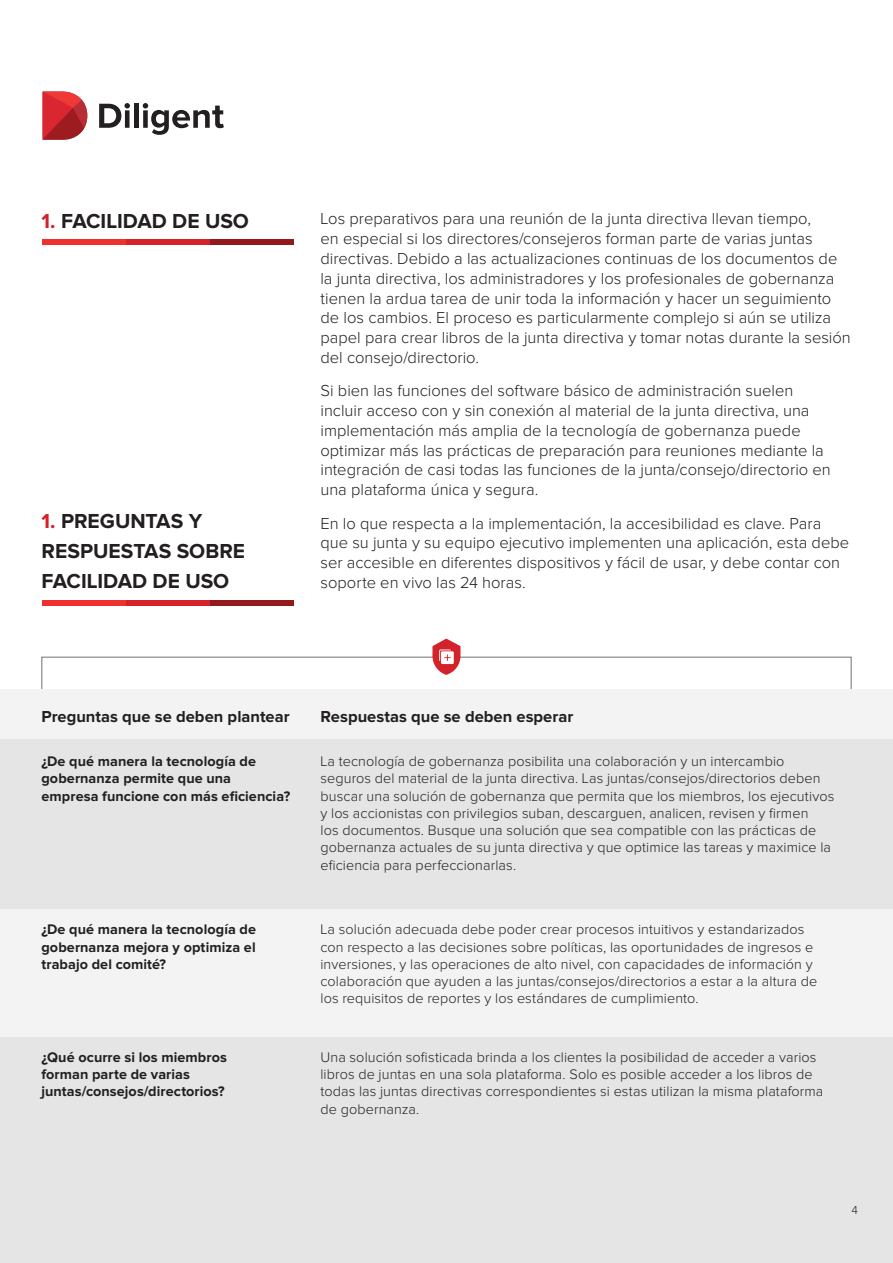
<style>
.page{position:relative;width:893px;height:1263px;background:#fff}
.page>*{position:absolute;margin:0;border:0;box-sizing:border-box;transform-origin:0 0}
.Header_CAPS{font:700 21px/30px "Proxima Nova";color:#231f20}
.Body_Text{font:300 16.5px/19.8px "Proxima Nova";color:#231f20}
.Body_Text-2{font:700 16.5px "Proxima Nova";color:#231f20}
.Body_Text-3{font:300 14.4px/17.2px "Proxima Nova";letter-spacing:.005em;color:#231f20}
.Body_Text-4{font:700 14.4px/17.2px "Proxima Nova";letter-spacing:.005em;color:#231f20}
.t1{font:300 12px "Proxima Nova";color:#231f20}
.s1{color:#d3222a}
</style>
<div class="page">
<svg style="left:99px;top:103px;width:31px;height:25px"></svg>
<div style="left:134px;top:104px;width:5px;height:24px;background:#231f20"></div>
<svg style="left:143px;top:103px;width:81px;height:32px"></svg>
<svg style="left:42px;top:91px;width:45px;height:49px"></svg>
<div style="left:42px;top:657px;width:809px;height:65px;border:1px solid #6f7377"></div>
<svg style="left:432px;top:639px;width:28px;height:36px"></svg>
<div style="left:0;top:739px;width:893px;height:170px;background:#e5e5e5"></div>
<div style="left:0;top:1037px;width:893px;height:226px;background:#e5e5e5"></div>
<div style="left:0;top:689px;width:893px;height:50px;background:#f3f3f3"></div>
<div style="left:0;top:909px;width:893px;height:128px;background:#f3f3f3"></div>
<div style="left:42px;top:239px;width:84px;height:5px;background:#ee312e"></div>
<div style="left:126px;top:239px;width:84px;height:5px;background:#d3222a"></div>
<div style="left:210px;top:239px;width:83px;height:5px;background:#921a1d"></div>
<div style="left:42px;top:600px;width:84px;height:6px;background:#ee312e"></div>
<div style="left:126px;top:600px;width:84px;height:6px;background:#d3222a"></div>
<div style="left:210px;top:600px;width:83px;height:6px;background:#921a1d"></div>
<p class="Header_CAPS" style="left:41px;top:207px;width:209px"><span class="s1">1.</span> FACILIDAD DE USO</p>
<p class="Body_Text" style="left:320px;top:210px;width:532px">Los preparativos para una reunión de la junta directiva llevan tiempo,<br>en especial si los directores/consejeros forman parte de varias juntas directivas. Debido a las actualizaciones continuas de los documentos de la junta directiva, los administradores y los profesionales de gobernanza tienen la ardua tarea de unir toda la información y hacer un seguimiento de los cambios. El proceso es particularmente complejo si aún se utiliza papel para crear libros de la junta directiva y tomar notas durante la sesión del consejo/directorio.</p>
<p class="Body_Text" style="left:320px;top:382px;width:512px">Si bien las funciones del software básico de administración suelen incluir acceso con y sin conexión al material de la junta directiva, una implementación más amplia de la tecnología de gobernanza puede optimizar más las prácticas de preparación para reuniones mediante la integración de casi todas las funciones de la junta/consejo/directorio en una plataforma única y segura.</p>
<p class="Body_Text" style="left:320px;top:514px;width:530px">En lo que respecta a la implementación, la accesibilidad es clave. Para que su junta y su equipo ejecutivo implementen una aplicación, esta debe ser accesible en diferentes dispositivos y fácil de usar, y debe contar con soporte en vivo las 24 horas.</p>
<p class="Header_CAPS" style="left:41px;top:507px;width:205px"><span class="s1">1.</span> PREGUNTAS Y<br>RESPUESTAS SOBRE<br>FACILIDAD DE USO</p>
<p class="Body_Text-2" style="left:41px;top:709px;width:250px">Preguntas que se deben plantear</p>
<p class="Body_Text-2" style="left:320px;top:709px;width:254px">Respuestas que se deben esperar</p>
<p class="Body_Text-4" style="left:41px;top:753px;width:250px">¿De qué manera la tecnología de gobernanza permite que una empresa funcione con más eficiencia?</p>
<p class="Body_Text-3" style="left:320px;top:753px;width:515px">La tecnología de gobernanza posibilita una colaboración y un intercambio seguros del material de la junta directiva. Las juntas/consejos/directorios deben buscar una solución de gobernanza que permita que los miembros, los ejecutivos y los accionistas con privilegios suban, descarguen, analicen, revisen y firmen<br>los documentos. Busque una solución que sea compatible con las prácticas de gobernanza actuales de su junta directiva y que optimice las tareas y maximice la eficiencia para perfeccionarlas.</p>
<p class="Body_Text-4" style="left:41px;top:921px;width:216px;text-align:justify">¿De qué manera la tecnología de gobernanza mejora y optimiza el trabajo del comité?</p>
<p class="Body_Text-3" style="left:320px;top:921px;width:498px">La solución adecuada debe poder crear procesos intuitivos y estandarizados con respecto a las decisiones sobre políticas, las oportunidades de ingresos e inversiones, y las operaciones de alto nivel, con capacidades de información y colaboración que ayuden a las juntas/consejos/directorios a estar a la altura de los requisitos de reportes y los estándares de cumplimiento.</p>
<p class="Body_Text-4" style="left:41px;top:1049px;width:187px">¿Qué ocurre si los miembros forman parte de varias juntas/consejos/directorios?</p>
<p class="Body_Text-3" style="left:320px;top:1049px;width:504px">Una solución sofisticada brinda a los clientes la posibilidad de acceder a varios libros de juntas en una sola plataforma. Solo es posible acceder a los libros de todas las juntas directivas correspondientes si estas utilizan la misma plataforma de gobernanza.</p>
<p class="t1" style="left:851px;top:1202px;width:8px">4</p>
<p class="t1" style="left:851px;top:1205px;width:8px">4</p>
</div>
